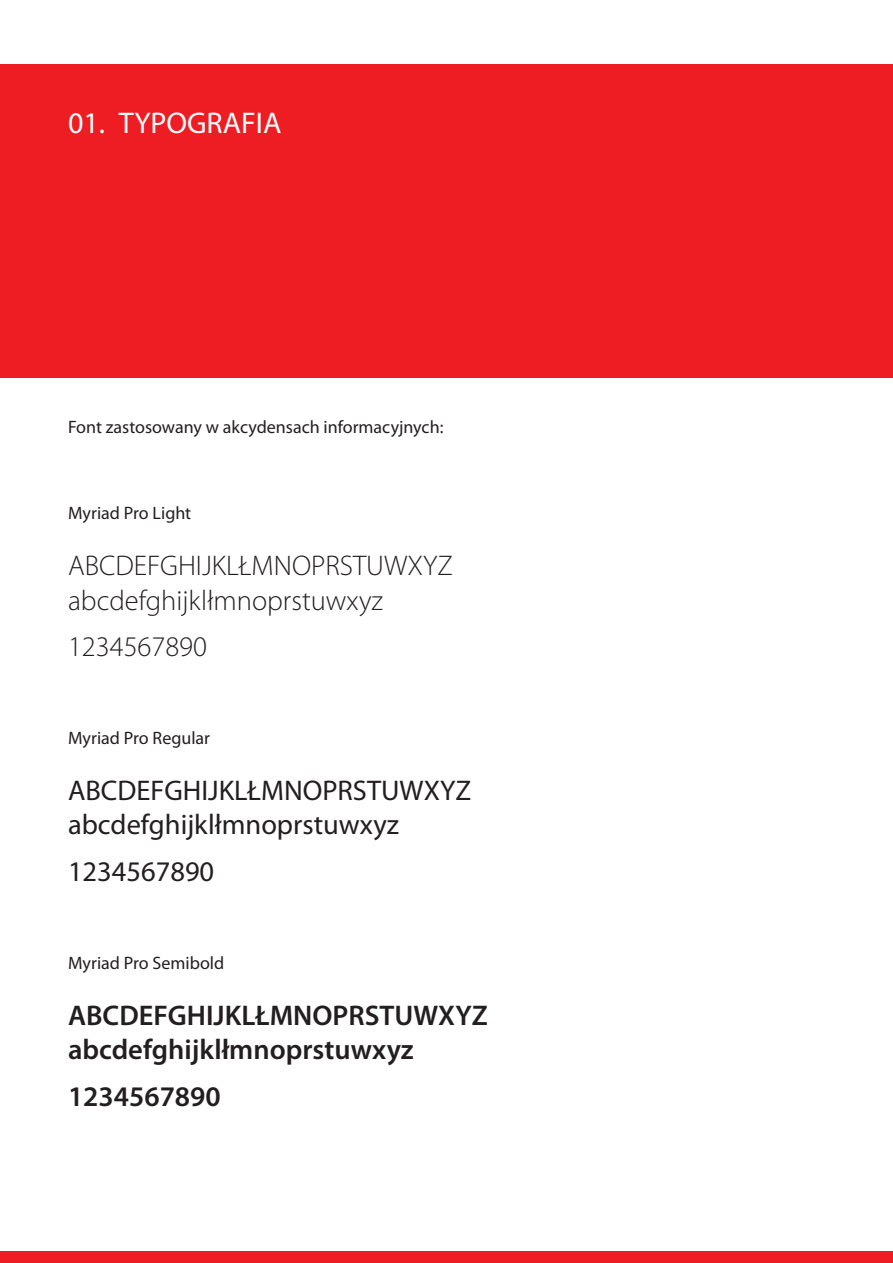
<style>
.page{position:relative;width:893px;height:1263px;background:#fff}
.page>*{position:absolute;margin:0;border:0;box-sizing:border-box;transform-origin:0 0}
.t1{font:30px "Myriad Pro";color:#fff}
.t2{font:300 28.5px/34.2px "Myriad Pro";color:#231f20}
.t3{font:28.5px/34.2px "Myriad Pro";color:#231f20}
.t4{font:600 28.5px/34.2px "Myriad Pro";color:#231f20}
.t5{font:18px "Myriad Pro";color:#231f20}
</style>
<div class="page">
<div style="left:0;top:64px;width:893px;height:313px;background:#ee1d23"></div>
<div style="left:0;top:1251px;width:893px;height:12px;background:#ee1d23"></div>
<h1 class="t1" style="left:68px;top:104px;width:215px">01. TYPOGRAFIA</h1>
<p class="t5" style="left:68px;top:416px;width:377px">Font zastosowany w akcydensach informacyjnych:</p>
<p class="t5" style="left:68px;top:502px;width:125px">Myriad Pro Light</p>
<h2 class="t2" style="left:68px;top:548px;width:386px">ABCDEFGHIJKLŁMNOPRSTUWXYZ abcdefghijklłmnoprstuwxyz</h2>
<h2 class="t2" style="left:68px;top:630px;width:141px">1234567890</h2>
<p class="t5" style="left:68px;top:727px;width:144px">Myriad Pro Regular</p>
<h2 class="t3" style="left:68px;top:773px;width:405px">ABCDEFGHIJKLŁMNOPRSTUWXYZ abcdefghijklłmnoprstuwxyz</h2>
<h2 class="t3" style="left:68px;top:854px;width:148px">1234567890</h2>
<p class="t5" style="left:68px;top:952px;width:158px">Myriad Pro Semibold</p>
<h2 class="t4" style="left:68px;top:997px;width:421px">ABCDEFGHIJKLŁMNOPRSTUWXYZ abcdefghijklłmnoprstuwxyz</h2>
<h2 class="t4" style="left:68px;top:1078px;width:154px">1234567890</h2>
</div>
